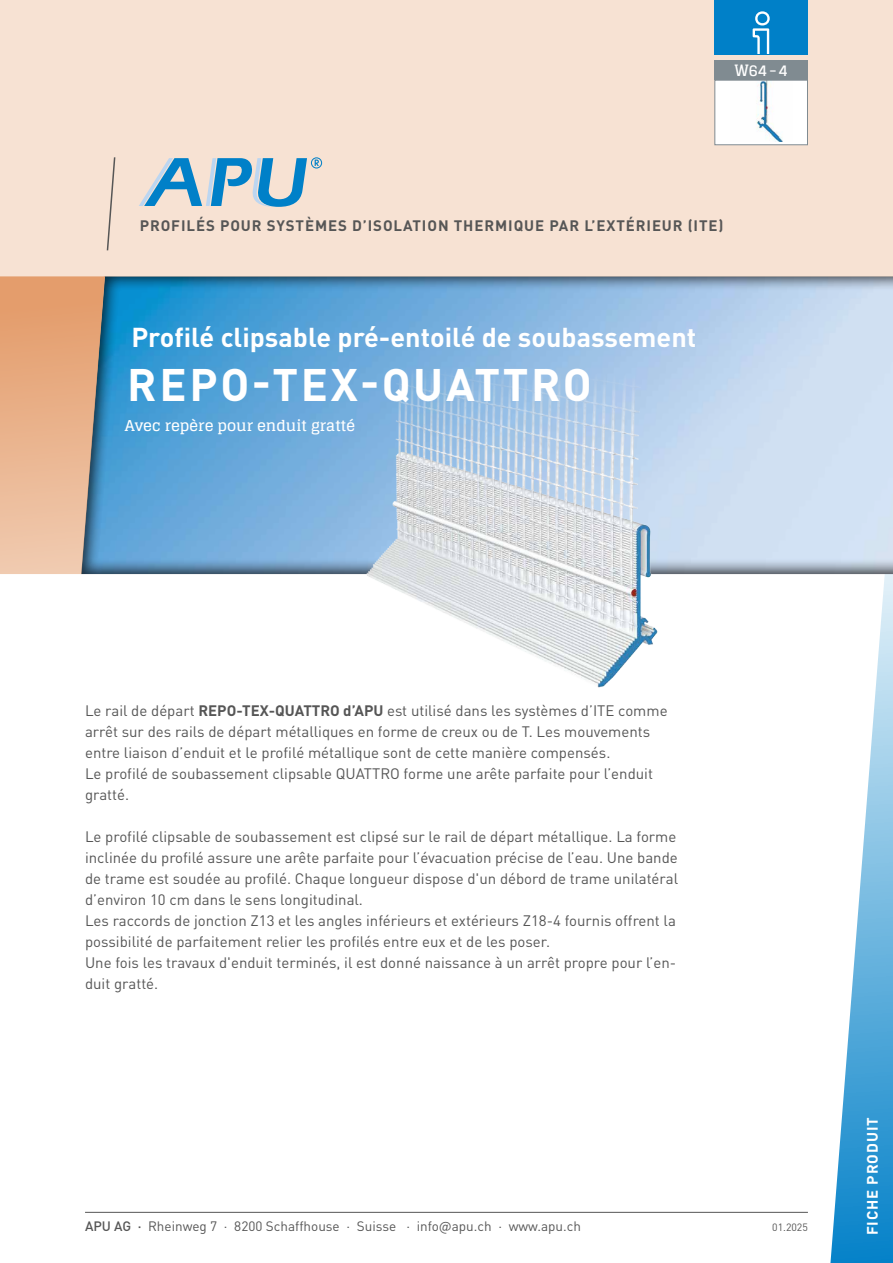
<style>
.page{position:relative;width:893px;height:1263px;background:#fff}
.page>*{position:absolute;margin:0;border:0;box-sizing:border-box;transform-origin:0 0}
.t1{font:700 45px "DIN Pro";letter-spacing:.06em;color:#fff}
.t2{font:700 27px "DIN Pro";color:#fff}
.t3{font:700 15.6px "Glegoo";color:#fff}
.t4{font:15px/21px "DIN Pro";color:#565656}
.t5{font:700 15px "DIN Pro";letter-spacing:.06em;color:#565656}
.t6{font:700 15px "Glegoo";color:#fff}
.t7{font:700 15px "DIN Pro";letter-spacing:.06em;color:#fff}
.t8{font:13.5px "DIN Pro";color:#565656}
.t9{font:10.5px "DIN Pro";color:#565656}
.s1{font-weight:700}
.s2{font-weight:500}
</style>
<div class="page">
<hr style="left:85px;top:1212px;width:723px;height:1px;background:#565656">
<div style="left:0;top:0;width:893px;height:276px;background:#f7e2d3"></div>
<svg style="left:830px;top:575px;width:63px;height:688px"></svg>
<svg style="left:139px;top:157px;width:183px;height:50px"></svg>
<svg style="left:106px;top:157px;width:10px;height:94px"></svg>
<svg style="left:81px;top:276px;width:812px;height:299px;background:#8bbadf"></svg>
<svg style="left:0;top:276px;width:105px;height:298px;background:#d9ab8a"></svg>
<div style="left:714px;top:0;width:94px;height:54px;background:#0080c8"></div>
<svg style="left:753px;top:11px;width:17px;height:43px"></svg>
<div style="left:715px;top:80px;width:92px;height:65px;background:#fff"></div>
<img style="left:756px;top:82px;width:27px;height:60px">
<div style="left:714px;top:80px;width:94px;height:65px;border:1px solid #808b91"></div>
<div style="left:714px;top:60px;width:94px;height:20px;background:#808b91"></div>
<img style="left:356px;top:276px;width:315px;height:412px">
<p class="t3" style="left:734px;top:61px;width:55px">W64-4</p>
<p class="t5" style="left:140px;top:213px;width:585px">PROFILÉS POUR SYSTÈMES D’ISOLATION THERMIQUE PAR L’EXTÉRIEUR (ITE)</p>
<h2 class="t2" style="left:131px;top:314px;width:566px">Profilé clipsable pré-entoilé de soubassement</h2>
<h1 class="t1" style="left:127px;top:347px;width:466px">REPO-TEX-QUATTRO</h1>
<p class="t6" style="left:125px;top:417px;width:232px">Avec repère pour enduit gratté</p>
<p class="t4" style="left:85px;top:699px;width:584px">Le rail de départ <span class="s1">REPO-TEX-QUATTRO d’APU</span> est utilisé dans les systèmes d’ITE comme arrêt sur des rails de départ métalliques en forme de creux ou de T. Les mouvements entre liaison d’enduit et le profilé métallique sont de cette manière compensés.<br>Le profilé de soubassement clipsable QUATTRO forme une arête parfaite pour l’enduit gratté.</p>
<p class="t4" style="left:85px;top:825px;width:594px">Le profilé clipsable de soubassement est clipsé sur le rail de départ métallique. La forme inclinée du profilé assure une arête parfaite pour l’évacuation précise de l’eau. Une bande de trame est soudée au profilé. Chaque longueur dispose d'un débord de trame unilatéral d’environ 10 cm dans le sens longitudinal.<br>Les raccords de jonction Z13 et les angles inférieurs et extérieurs Z18-4 fournis offrent la possibilité de parfaitement relier les profilés entre eux et de les poser.<br>Une fois les travaux d'enduit terminés, il est donné naissance à un arrêt propre pour l’en&shy;duit gratté.</p>
<p class="t8" style="left:85px;top:1215px;width:497px"><span class="s2">APU AG ·</span> Rheinweg 7 · 8200 Schaffhouse · Suisse · info@apu.ch · www.apu.ch</p>
<p class="t9" style="left:772px;top:1219px;width:37px">01.2025</p>
<p class="t7" style="left:860px;top:1235px;width:119px;rotate:-90deg">FICHE PRODUIT</p>
</div>
